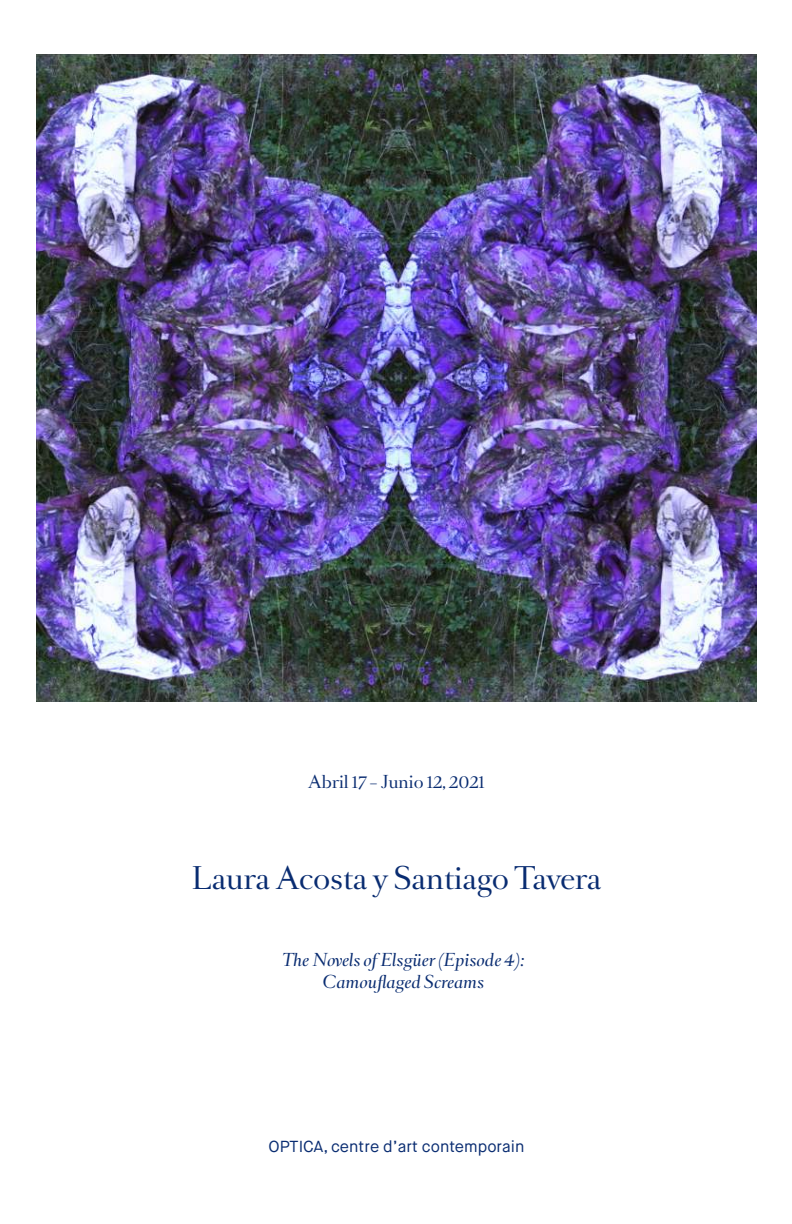
<style>
.page{position:relative;width:792px;height:1224px;background:#fff}
.page>*{position:absolute;margin:0;border:0;box-sizing:border-box;transform-origin:0 0}
.t1{font:28px "Romain BP Headline";color:#092c71}
.t2{font:italic 16px/22px "Romain BP Headline";color:#092c71;text-align:center}
.t3{font:16px "Maison Neue";color:#092c71}
.t4{font:16px "Romain BP Headline";color:#092c71}
</style>
<div class="page">
<img style="left:37px;top:54px;width:720px;height:648px">
<p class="t4" style="left:308px;top:773px;width:178px">Abril 17 – Junio 12, 2021</p>
<h1 class="t1" style="left:191px;top:863px;width:412px">Laura Acosta y Santiago Tavera</h1>
<p class="t2" style="left:283px;top:949px;width:243px">The Novels of Elsgüer (Episode 4):<br>Camouflaged Screams</p>
<p class="t3" style="left:269px;top:1136px;width:257px">OPTICA, centre d’art contemporain</p>
</div>
